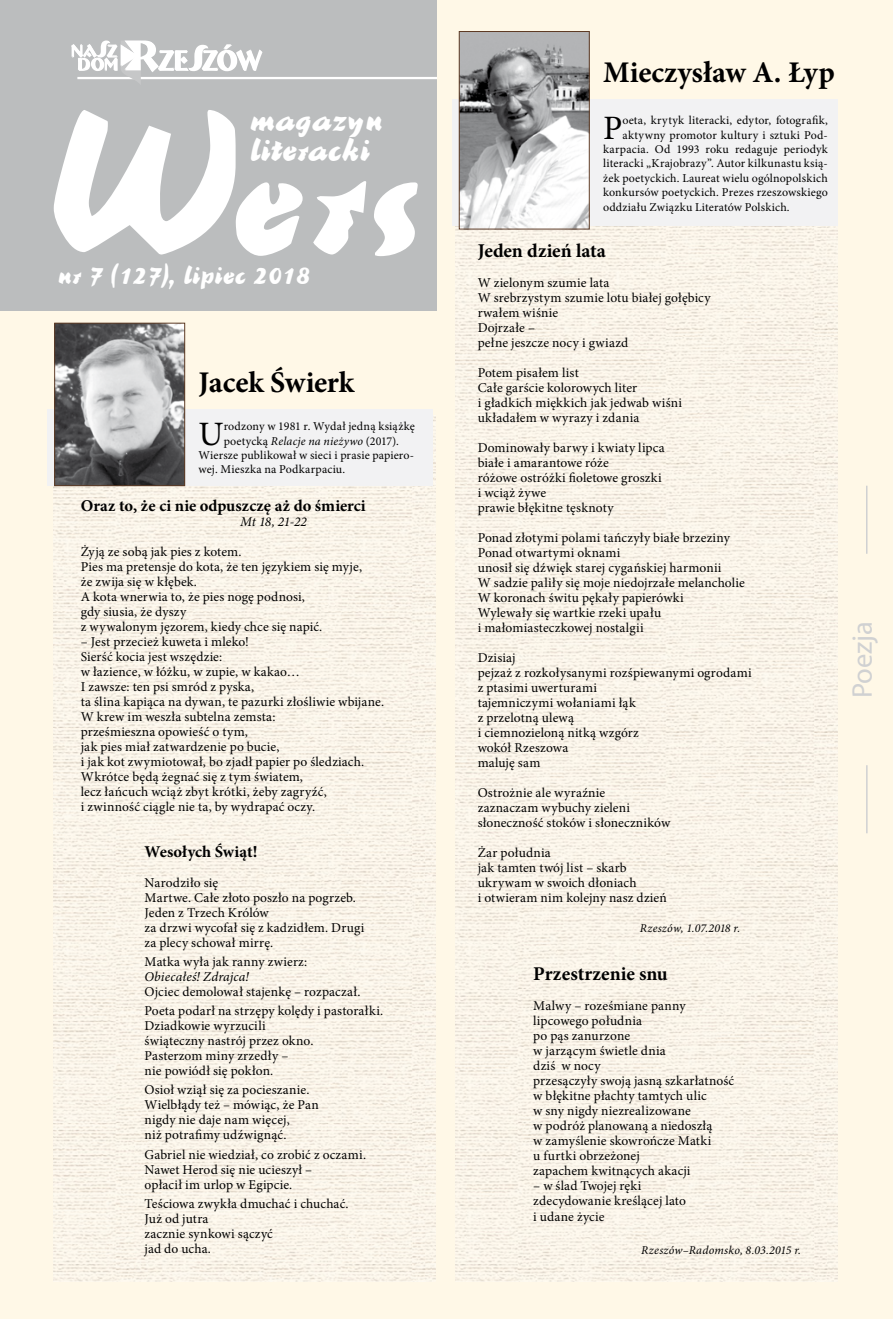
<style>
.page{position:relative;width:893px;height:1319px;background:#fff}
.page>*{position:absolute;margin:0;border:0;box-sizing:border-box;transform-origin:0 0}
.t1{font:186.45px "EFN Tusz";color:#fff}
.t2{font:148.95px "EFN Tusz";color:#fff}
.t3{font:34.2px "Minion Pro";color:#000}
.t4{font:700 30px "Minion Pro";letter-spacing:-.005em;color:#000}
.t5{font:30px/30px "EFN Tusz";color:#fff}
.t6{font:28.5px "Myriad Pro";color:#d0d1d2}
.t7{font:24px "EFN Tusz";color:#fff}
.t8{font:700 19.5px "Minion Pro";color:#000}
.t9{font:700 16.5px "Minion Pro";letter-spacing:.005em;color:#000}
.t10{font:13.5px/15px "Minion Pro";letter-spacing:.01em;color:#000}
.t11{font:italic 13.5px "Minion Pro";letter-spacing:.01em;color:#000}
.t12{font:12px "Minion Pro";letter-spacing:.015em;color:#000}
.t13{font:italic 12px "Minion Pro";letter-spacing:.02em;color:#000}
.s1{font-style:normal}
</style>
<div class="page">
<div style="left:0;top:0;width:893px;height:1318px;background:#fff8e7"></div>
<img style="left:455px;top:225px;width:383px;height:1055px">
<img style="left:53px;top:416px;width:383px;height:864px">
<div style="left:452px;top:99px;width:386px;height:126px;background:#f2f2f3"></div>
<div style="left:47px;top:409px;width:386px;height:76px;background:#f2f2f3"></div>
<div style="left:0;top:0;width:437px;height:310px;background:#bbbdbe"></div>
<hr style="left:77px;top:77px;width:360px;height:2px;background:#fff">
<svg style="left:71px;top:40px;width:191px;height:43px"></svg>
<hr style="left:866px;top:765px;width:2px;height:68px;background:#d0d1d2">
<hr style="left:866px;top:485px;width:1px;height:68px;background:#d0d1d2">
<img style="left:461px;top:33px;width:126px;height:194px">
<div style="left:459px;top:31px;width:130px;height:198px;border:1px solid #5e3b24"></div>
<img style="left:56px;top:325px;width:127px;height:159px">
<div style="left:54px;top:323px;width:131px;height:163px;border:1px solid #5e3b24"></div>
<h1 class="t1" style="left:32px;top:73px;width:200px">W</h1>
<h3 class="t7" style="left:56px;top:261px;width:254px">nr 7 (127), lipiec 2018</h3>
<h3 class="t5" style="left:248px;top:106px;width:135px">magazyn literacki</h3>
<h2 class="t2" style="left:225px;top:108px;width:195px">ers</h2>
<h3 class="t4" style="left:199px;top:361px;width:157px">Jacek Świerk</h3>
<h3 class="t3" style="left:199px;top:410px;width:27px">U</h3>
<p class="t12" style="left:224px;top:418px;width:193px">rodzony w 1981 r. Wydał jedną książkę</p>
<p class="t13" style="left:224px;top:432px;width:177px"><span class="s1">poetycką</span> Relacje na nieżywo <span class="s1">(2017).</span></p>
<p class="t12" style="left:199px;top:447px;width:217px">Wiersze publikował w sieci i prasie papiero-</p>
<p class="t12" style="left:199px;top:461px;width:148px">wej. Mieszka na Podkarpaciu.</p>
<p class="t9" style="left:81px;top:494px;width:286px">Oraz to, że ci nie odpuszczę aż do śmierci</p>
<p class="t11" style="left:240px;top:512px;width:68px">Mt 18, 21-22</p>
<p class="t10" style="left:81px;top:544px;width:283px">Żyją ze sobą jak pies z kotem.<br>Pies ma pretensje do kota, że ten językiem się myje, że zwija się w kłębek.<br>A kota wnerwia to, że pies nogę podnosi,<br>gdy siusia, że dyszy<br>z wywalonym jęzorem, kiedy chce się napić.</p>
<p class="t10" style="left:81px;top:634px;width:305px">– Jest przecież kuweta i mleko!<br>Sierść kocia jest wszędzie:<br>w łazience, w łóżku, w zupie, w kakao…<br>I zawsze: ten psi smród z pyska,<br>ta ślina kapiąca na dywan, te pazurki złośliwie wbijane.<br>W krew im weszła subtelna zemsta:<br>prześmieszna opowieść o tym,<br>jak pies miał zatwardzenie po bucie,<br>i jak kot zwymiotował, bo zjadł papier po śledziach.<br>Wkrótce będą żegnać się z tym światem,<br>lecz łańcuch wciąż zbyt krótki, żeby zagryźć,<br>i zwinność ciągle nie ta, by wydrapać oczy.</p>
<p class="t9" style="left:145px;top:839px;width:114px">Wesołych Świąt!</p>
<p class="t10" style="left:145px;top:874px;width:221px">Narodziło się<br>Martwe. Całe złoto poszło na pogrzeb.<br>Jeden z Trzech Królów<br>za drzwi wycofał się z kadzidłem. Drugi za plecy schował mirrę.</p>
<p class="t10" style="left:145px;top:953px;width:164px">Matka wyła jak ranny zwierz:</p>
<p class="t11" style="left:145px;top:967px;width:106px">Obiecałeś! Zdrajca!</p>
<p class="t10" style="left:145px;top:981px;width:240px;line-height:19.2px">Ojciec demolował stajenkę – rozpaczał.<br>Poeta podarł na strzępy kolędy i pastorałki.</p>
<p class="t10" style="left:145px;top:1018px;width:170px">Dziadkowie wyrzucili świąteczny nastrój przez okno.<br>Pasterzom miny zrzedły –<br>nie powiódł się pokłon.</p>
<p class="t10" style="left:145px;top:1082px;width:176px">Osioł wziął się za pocieszanie.<br>Wielbłądy też – mówiąc, że Pan nigdy nie daje nam więcej,<br>niż potrafimy udźwignąć.</p>
<p class="t10" style="left:145px;top:1146px;width:223px">Gabriel nie wiedział, co zrobić z oczami.<br>Nawet Herod się nie ucieszył –<br>opłacił im urlop w Egipcie.</p>
<p class="t10" style="left:145px;top:1195px;width:206px">Teściowa zwykła dmuchać i chuchać.<br>Już od jutra<br>zacznie synkowi sączyć<br>jad do ucha.</p>
<h3 class="t4" style="left:603px;top:51px;width:233px">Mieczysław A. Łyp</h3>
<h3 class="t3" style="left:603px;top:105px;width:21px">P</h3>
<p class="t12" style="left:622px;top:112px;width:207px">oeta, krytyk literacki, edytor, fotografik,</p>
<p class="t12" style="left:622px;top:127px;width:207px">aktywny promotor kultury i sztuki Pod-</p>
<p class="t12" style="left:603px;top:141px;width:226px">karpacia. Od 1993 roku redaguje periodyk</p>
<p class="t12" style="left:603px;top:155px;width:226px">literacki „Krajobrazy”. Autor kilkunastu ksią-</p>
<p class="t12" style="left:603px;top:170px;width:226px">żek poetyckich. Laureat wielu ogólnopolskich</p>
<p class="t12" style="left:603px;top:184px;width:226px">konkursów poetyckich. Prezes rzeszowskiego</p>
<p class="t12" style="left:603px;top:199px;width:188px">oddziału Związku Literatów Polskich.</p>
<h3 class="t8" style="left:478px;top:237px;width:130px">Jeden dzień lata</h3>
<p class="t10" style="left:478px;top:275px;width:234px">W zielonym szumie lata<br>W srebrzystym szumie lotu białej gołębicy rwałem wiśnie<br>Dojrzałe –<br>pełne jeszcze nocy i gwiazd</p>
<p class="t10" style="left:478px;top:365px;width:206px">Potem pisałem list<br>Całe garście kolorowych liter<br>i gładkich miękkich jak jedwab wiśni układałem w wyrazy i zdania</p>
<p class="t10" style="left:478px;top:440px;width:189px">Dominowały barwy i kwiaty lipca białe i amarantowe róże<br>różowe ostróżki fioletowe groszki i wciąż żywe<br>prawie błękitne tęsknoty</p>
<p class="t10" style="left:478px;top:530px;width:269px">Ponad złotymi polami tańczyły białe brzeziny Ponad otwartymi oknami<br>unosił się dźwięk starej cygańskiej harmonii<br>W sadzie paliły się moje niedojrzałe melancholie W koronach świtu pękały papierówki<br>Wylewały się wartkie rzeki upału<br>i małomiasteczkowej nostalgii</p>
<p class="t10" style="left:478px;top:650px;width:276px">Dzisiaj<br>pejzaż z rozkołysanymi rozśpiewanymi ogrodami z ptasimi uwerturami<br>tajemniczymi wołaniami łąk<br>z przelotną ulewą<br>i ciemnozieloną nitką wzgórz<br>wokół Rzeszowa<br>maluję sam</p>
<p class="t10" style="left:478px;top:785px;width:194px">Ostrożnie ale wyraźnie<br>zaznaczam wybuchy zieleni słoneczność stoków i słoneczników</p>
<p class="t10" style="left:478px;top:845px;width:191px">Żar południa<br>jak tamten twój list – skarb ukrywam w swoich dłoniach<br>i otwieram nim kolejny nasz dzień</p>
<p class="t13" style="left:640px;top:920px;width:102px">Rzeszów, 1.07.2018 r.</p>
<h3 class="t8" style="left:533px;top:959px;width:136px">Przestrzenie snu</h3>
<p class="t10" style="left:533px;top:997px;width:203px">Malwy – roześmiane panny lipcowego południa<br>po pąs zanurzone<br>w jarzącym świetle dnia<br>dziś w nocy<br>przesączyły swoją jasną szkarłatność w błękitne płachty tamtych ulic<br>w sny nigdy niezrealizowane<br>w podróż planowaną a niedoszłą<br>w zamyślenie skowrończe Matki<br>u furtki obrzeżonej<br>zapachem kwitnących akacji</p>
<p class="t10" style="left:533px;top:1177px;width:154px;line-height:15.6px">– w ślad Twojej ręki zdecydowanie kreślącej lato i udane życie</p>
<p class="t13" style="left:641px;top:1241px;width:161px">Rzeszów–Radomsko, 8.03.2015 r.</p>
<h3 class="t6" style="left:844px;top:698px;width:79px;rotate:-90deg">Poezja</h3>
</div>
